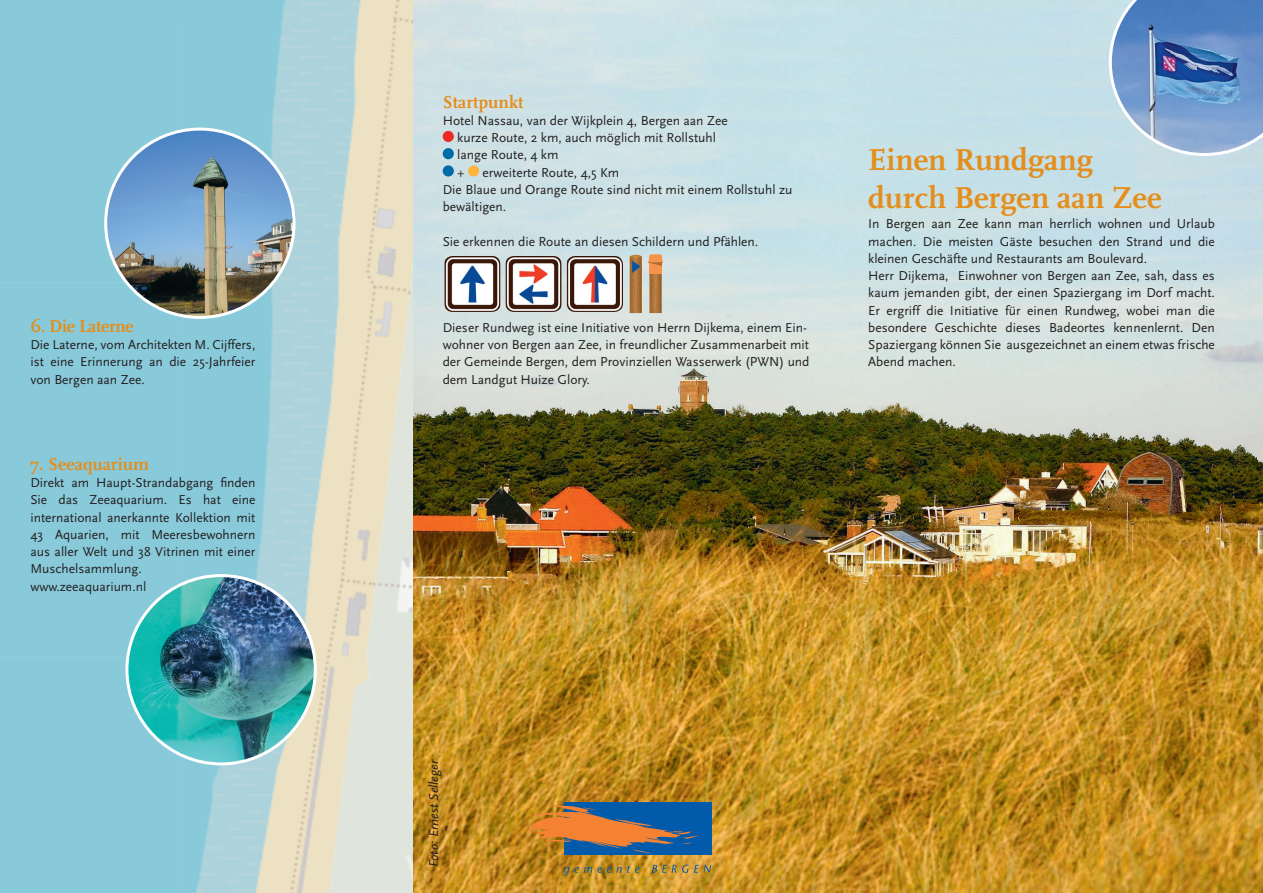
<style>
.page{position:relative;width:1263px;height:893px;background:#fff}
.page>*{position:absolute;margin:0;border:0;box-sizing:border-box;transform-origin:0 0}
.t1{font:700 31.5px/37.8px "Scala";color:#e48e1c}
.t2{font:700 18px "Scala";color:#e48e1c}
.t3{font:700 18px "Scala";letter-spacing:-.02em;color:#e48e1c}
.t4{font:13.5px/17.2px "Scala Sans";color:#231f20}
.t5{font:italic 13.5px "Scala Sans";color:#231f20}
.t6{font:6.15px "Verdana";color:#07090a}
</style>
<div class="page">
<img style="left:0;top:0;width:1263px;height:893px">
<div style="left:443px;top:131px;width:11px;height:11px;background:#ee2a24;border-radius:50%"></div>
<div style="left:443px;top:148px;width:11px;height:11px;background:#006ca5;border-radius:50%"></div>
<div style="left:443px;top:165px;width:11px;height:12px;background:#006ca5;border-radius:50%"></div>
<div style="left:468px;top:165px;width:11px;height:12px;background:#fcb63e;border-radius:50%"></div>
<div style="left:564px;top:802px;width:148px;height:53px;background:#015aaa"></div>
<svg style="left:520px;top:803px;width:180px;height:50px"></svg>
<svg style="left:563px;top:865px;width:77px;height:10px"></svg>
<svg style="left:652px;top:865px;width:59px;height:8px"></svg>
<img style="left:444px;top:256px;width:56px;height:56px">
<img style="left:505px;top:256px;width:57px;height:56px">
<img style="left:567px;top:256px;width:56px;height:56px">
<img style="left:127px;top:576px;width:188px;height:188px;border-radius:94px">
<svg style="left:1109px;top:0;width:154px;height:156px;background:#769bca"></svg>
<svg style="left:648px;top:254px;width:15px;height:12px"></svg>
<img style="left:630px;top:255px;width:32px;height:58px">
<img style="left:106px;top:129px;width:188px;height:188px;border-radius:94px">
<h2 class="t3" style="left:30px;top:316px;width:105px">6. Die Laterne</h2>
<p class="t4" style="left:30px;top:336px;width:227px;text-align:justify">Die Laterne, vom Architekten M. Cijffers, ist eine Erinnerung an die 25-Jahrfeier von Bergen aan Zee.</p>
<h2 class="t2" style="left:30px;top:454px;width:120px">7. Seeaquarium</h2>
<p class="t4" style="left:30px;top:474px;width:227px">Direkt am Haupt-Strandabgang finden<br>Sie das Zeeaquarium. Es hat eine international anerkannte Kollektion mit<br>43 Aquarien, mit Meeresbewohnern aus aller Welt und 38 Vitrinen mit einer<br>Muschelsammlung. www.zeeaquarium.nl</p>
<h2 class="t2" style="left:443px;top:91px;width:82px">Startpunkt</h2>
<p class="t4" style="left:457px;top:112px;width:272px;text-indent:-15px">Hotel Nassau, van der Wijkplein 4, Bergen aan Zee kurze Route, 2 km, auch möglich mit Rollstuhl lange Route, 4 km<br>+</p>
<p class="t4" style="left:443px;top:164px;width:351px;text-indent:40px">erweiterte Route, 4,5 Km<br>Die Blaue und Orange Route sind nicht mit einem Rollstuhl zu bewältigen.</p>
<p class="t4" style="left:443px;top:233px;width:317px">Sie erkennen die Route an diesen Schildern und Pfählen.</p>
<p class="t6" style="left:566px;top:255px;width:4px">(</p>
<p class="t4" style="left:443px;top:319px;width:368px">Dieser Rundweg ist eine Initiative von Herrn Dijkema, einem Ein&shy;wohner von Bergen aan Zee, in freundlicher Zusammenarbeit mit der Gemeinde Bergen, dem Provinziellen Wasserwerk (PWN) und dem Landgut Huize Glory.</p>
<h1 class="t1" style="left:868px;top:141px;width:295px">Einen Rundgang durch Bergen aan Zee</h1>
<p class="t4" style="left:868px;top:216px;width:348px">In Bergen aan Zee kann man herrlich wohnen und Urlaub machen. Die meisten Gäste besuchen den Strand und die kleinen Geschäfte und Restaurants am Boulevard.<br>Herr Dijkema, Einwohner von Bergen aan Zee, sah, dass es kaum jemanden gibt, der einen Spaziergang im Dorf macht.<br>Er ergriff die Initiative für einen Rundweg, wobei man die besondere Geschichte dieses Badeortes kennenlernt. Den Spaziergang können Sie ausgezeichnet an einem etwas frische Abend machen.</p>
<p class="t5" style="left:426px;top:867px;width:110px;rotate:-90deg">Foto: Ernest Selleger</p>
</div>
